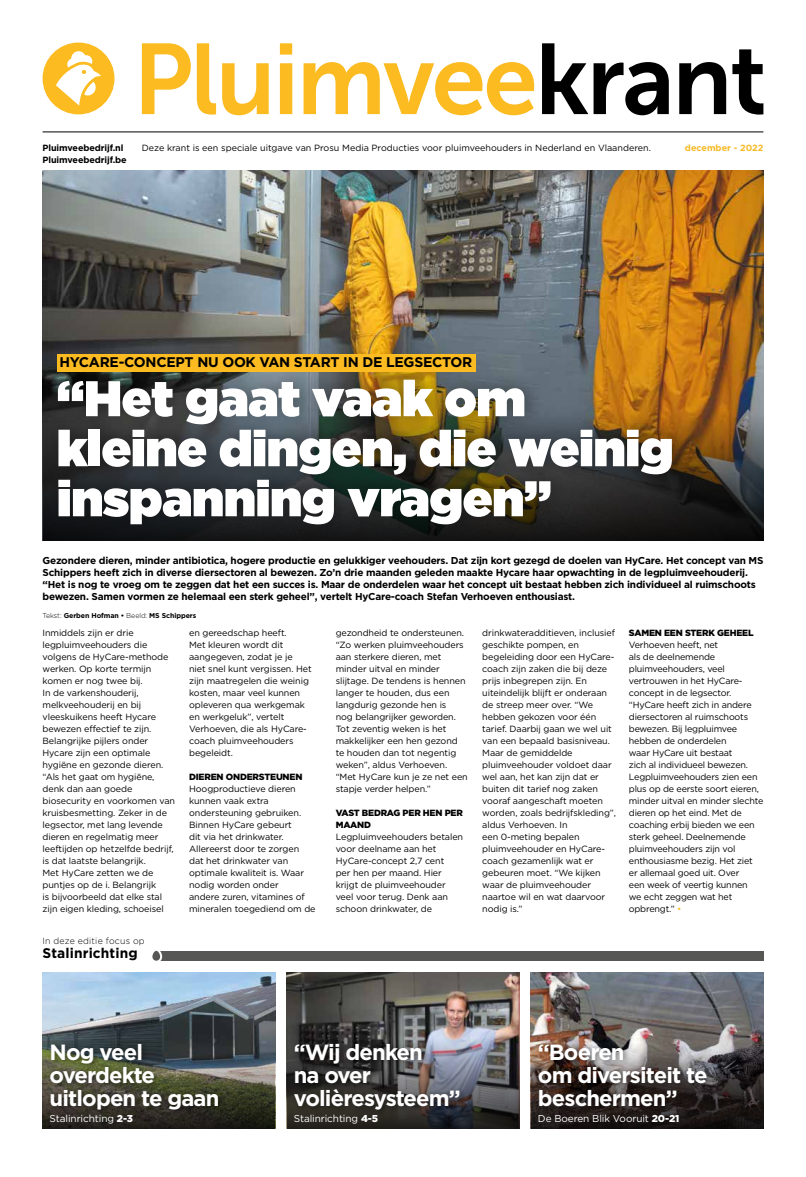
<style>
.page{position:relative;width:806px;height:1177px;background:#fff}
.page>*{position:absolute;margin:0;border:0;box-sizing:border-box;transform-origin:0 0}
.t1{font:900 50px/50px "Gotham";letter-spacing:-.01em;color:#fff}
.t2{font:700 22px/23.1px "Gotham";letter-spacing:-.04em;color:#fff}
.t3{font:700 14px "Gotham";letter-spacing:-.02em;color:#000}
.t4{font:700 14px "Gotham";letter-spacing:.01em;color:#000}
.t5{font:700 10px/12px "Gotham";letter-spacing:-.02em;color:#000}
.t6{font:10px "Gotham";letter-spacing:-.01em;color:#fff}
.t7{font:9px/12px "Gotham";letter-spacing:-.01em;color:#000}
.t8{font:900 9px/12px "Gotham";letter-spacing:-.02em;color:#000}
.t9{font:700 9px "Gotham";letter-spacing:-.01em;color:#000}
.t10{font:300 9px "Gotham";letter-spacing:.02em;color:#000}
.t11{font:700 9px "Gotham";color:#f8ba26}
.t12{font:700 7px "Gotham";letter-spacing:-.01em;color:#000}
.s1{font-weight:300}
.s2{color:#fbbb21}
.s3{font-weight:900}
</style>
<div class="page">
<hr style="left:43px;top:132px;width:720px;height:1px;background:#000">
<svg style="left:542px;top:43px;width:221px;height:72px"></svg>
<svg style="left:142px;top:43px;width:392px;height:72px"></svg>
<div style="left:43px;top:43px;width:71px;height:71px;background:#fbbb21;border-radius:50%"></div>
<svg style="left:56px;top:51px;width:45px;height:55px"></svg>
<img style="left:43px;top:170px;width:720px;height:238px">
<svg style="left:43px;top:408px;width:720px;height:132px;background:#403427"></svg>
<img style="left:530px;top:972px;width:233px;height:65px">
<img style="left:286px;top:972px;width:233px;height:60px">
<img style="left:43px;top:972px;width:232px;height:81px">
<div style="left:156px;top:950px;width:607px;height:10px;background:#575756"></div>
<svg style="left:151px;top:949px;width:10px;height:12px"></svg>
<div style="left:150px;top:948px;width:12px;height:14px;border:2px solid #fff;border-radius:5px"></div>
<div style="left:46px;top:364px;width:644px;height:175px;background:#000;opacity:.35"></div>
<div style="left:57px;top:354px;width:418px;height:17px;background:#fbbb21"></div>
<svg style="left:43px;top:1053px;width:232px;height:75px;background:#3e3e36"></svg>
<img style="left:286px;top:1032px;width:233px;height:96px">
<svg style="left:530px;top:1037px;width:233px;height:91px;background:#352e2d"></svg>
<div style="left:47px;top:1040px;width:178px;height:76px;background:#000;opacity:.49"></div>
<div style="left:291px;top:1039px;width:176px;height:77px;background:#000;opacity:.49"></div>
<div style="left:535px;top:1040px;width:178px;height:73px;background:#000;opacity:.49"></div>
<p class="t9" style="left:43px;top:142px;width:82px">Pluimveebedrijf.nl</p>
<p class="t7" style="left:142px;top:142px;width:510px">Deze krant is een speciale uitgave van Prosu Media Producties voor pluimveehouders in Nederland en Vlaanderen.</p>
<p class="t11" style="left:684px;top:142px;width:80px">december - 2022</p>
<p class="t9" style="left:43px;top:154px;width:86px">Pluimveebedrijf.be</p>
<h3 class="t3" style="left:60px;top:353px;width:414px">HYCARE-CONCEPT NU OOK VAN START IN DE LEGSECTOR</h3>
<h1 class="t1" style="left:57px;top:373px;width:618px">“Het gaat vaak om kleine dingen, die weinig inspanning vragen”</h1>
<p class="t5" style="left:43px;top:554px;width:722px">Gezondere dieren, minder antibiotica, hogere productie en gelukkiger veehouders. Dat zijn kort gezegd de doelen van HyCare. Het concept van MS Schippers heeft zich in diverse diersectoren al bewezen. Zo’n drie maanden geleden maakte Hycare haar opwachting in de legpluimveehouderij. “Het is nog te vroeg om te zeggen dat het een succes is. Maar de onderdelen waar het concept uit bestaat hebben zich individueel al ruimschoots bewezen. Samen vormen ze helemaal een sterk geheel”, vertelt HyCare-coach Stefan Verhoeven enthousiast.</p>
<p class="t12" style="left:43px;top:610px;width:155px"><span class="s1">Tekst:</span> Gerben Hofman • <span class="s1">Beeld:</span> MS Schippers</p>
<p class="t7" style="left:43px;top:627px;width:134px">Inmiddels zijn er drie legpluimveehouders die volgens de HyCare-methode werken. Op korte termijn komen er nog twee bij.<br>In de varkenshouderij, melkveehouderij en bij vleeskuikens heeft Hycare bewezen effectief te zijn.<br>Belangrijke pijlers onder<br>Hycare zijn een optimale hygiëne en gezonde dieren. “Als het gaat om hygiëne, denk dan aan goede biosecurity en voorkomen van kruisbesmetting. Zeker in de legsector, met lang levende dieren en regelmatig meer leeftijden op hetzelfde bedrijf, is dat laatste belangrijk.<br>Met HyCare zetten we de puntjes op de i. Belangrijk<br>is bijvoorbeeld dat elke stal zijn eigen kleding, schoeisel</p>
<p class="t7" style="left:189px;top:627px;width:124px">en gereedschap heeft.<br>Met kleuren wordt dit aangegeven, zodat je je<br>niet snel kunt vergissen. Het zijn maatregelen die weinig kosten, maar veel kunnen opleveren qua werkgemak en werkgeluk”, vertelt<br>Verhoeven, die als HyCare&shy;coach pluimveehouders begeleidt.</p>
<p class="t8" style="left:189px;top:771px;width:115px">DIEREN ONDERSTEUNEN</p>
<p class="t7" style="left:189px;top:783px;width:128px">Hoogproductieve dieren kunnen vaak extra ondersteuning gebruiken.<br>Binnen HyCare gebeurt<br>dit via het drinkwater.<br>Allereerst door te zorgen dat het drinkwater van optimale kwaliteit is. Waar nodig worden onder<br>andere zuren, vitamines of mineralen toegediend om de</p>
<p class="t10" style="left:43px;top:935px;width:104px">In deze editie focus op</p>
<h3 class="t4" style="left:43px;top:944px;width:97px">Stalinrichting</h3>
<p class="t7" style="left:335px;top:626px;width:133px">gezondheid te ondersteunen. “Zo werken pluimveehouders aan sterkere dieren, met minder uitval en minder slijtage. De tendens is hennen langer te houden, dus een langdurig gezonde hen is<br>nog belangrijker geworden.<br>Tot zeventig weken is het makkelijker een hen gezond te houden dan tot negentig weken”, aldus Verhoeven. “Met HyCare kun je ze net een stapje verder helpen.”</p>
<p class="t8" style="left:335px;top:807px;width:129px">VAST BEDRAG PER HEN PER<br>MAAND</p>
<p class="t7" style="left:335px;top:830px;width:129px">Legpluimveehouders betalen voor deelname aan het<br>HyCare-concept 2,7 cent<br>per hen per maand. Hier krijgt de pluimveehouder veel voor terug. Denk aan schoon drinkwater, de</p>
<p class="t7" style="left:482px;top:626px;width:135px">drinkwateradditieven, inclusief geschikte pompen, en begeleiding door een HyCare&shy;coach zijn zaken die bij deze prijs inbegrepen zijn. En uiteindelijk blijft er onderaan de streep meer over. “We hebben gekozen voor één tarief. Daarbij gaan we wel uit van een bepaald basisniveau.<br>Maar de gemiddelde pluimveehouder voldoet daar wel aan, het kan zijn dat er buiten dit tarief nog zaken vooraf aangeschaft moeten worden, zoals bedrijfskleding”, aldus Verhoeven. In<br>een 0-meting bepalen pluimveehouder en HyCare&shy;coach gezamenlijk wat er gebeuren moet. “We kijken waar de pluimveehouder naartoe wil en wat daarvoor nodig is.”</p>
<p class="t8" style="left:628px;top:626px;width:126px">SAMEN EEN STERK GEHEEL</p>
<p class="t7" style="left:628px;top:638px;width:136px">Verhoeven heeft, net<br>als de deelnemende pluimveehouders, veel vertrouwen in het HyCare&shy;concept in de legsector. “HyCare heeft zich in andere diersectoren al ruimschoots bewezen. Bij legpluimvee hebben de onderdelen<br>waar HyCare uit bestaat<br>zich al individueel bewezen.<br>Legpluimveehouders zien een plus op de eerste soort eieren, minder uitval en minder slechte dieren op het eind. Met de coaching erbij bieden we een sterk geheel. Deelnemende pluimveehouders zijn vol enthousiasme bezig. Het ziet er allemaal goed uit. Over<br>een week of veertig kunnen<br>we echt zeggen wat het opbrengt.” <span class="s2">•</span></p>
<h2 class="t2" style="left:50px;top:1040px;width:171px">Nog veel overdekte uitlopen te gaan</h2>
<h2 class="t2" style="left:293px;top:1040px;width:168px">“Wij denken<br>na over volièresysteem”</h2>
<h2 class="t2" style="left:537px;top:1040px;width:171px">“Boeren<br>om diversiteit te beschermen”</h2>
<p class="t6" style="left:50px;top:1111px;width:85px">Stalinrichting <span class="s3">2-3</span></p>
<p class="t6" style="left:293px;top:1111px;width:86px">Stalinrichting <span class="s3">4-5</span></p>
<p class="t6" style="left:537px;top:1111px;width:143px">De Boeren Blik Vooruit <span class="s3">20-21</span></p>
</div>
